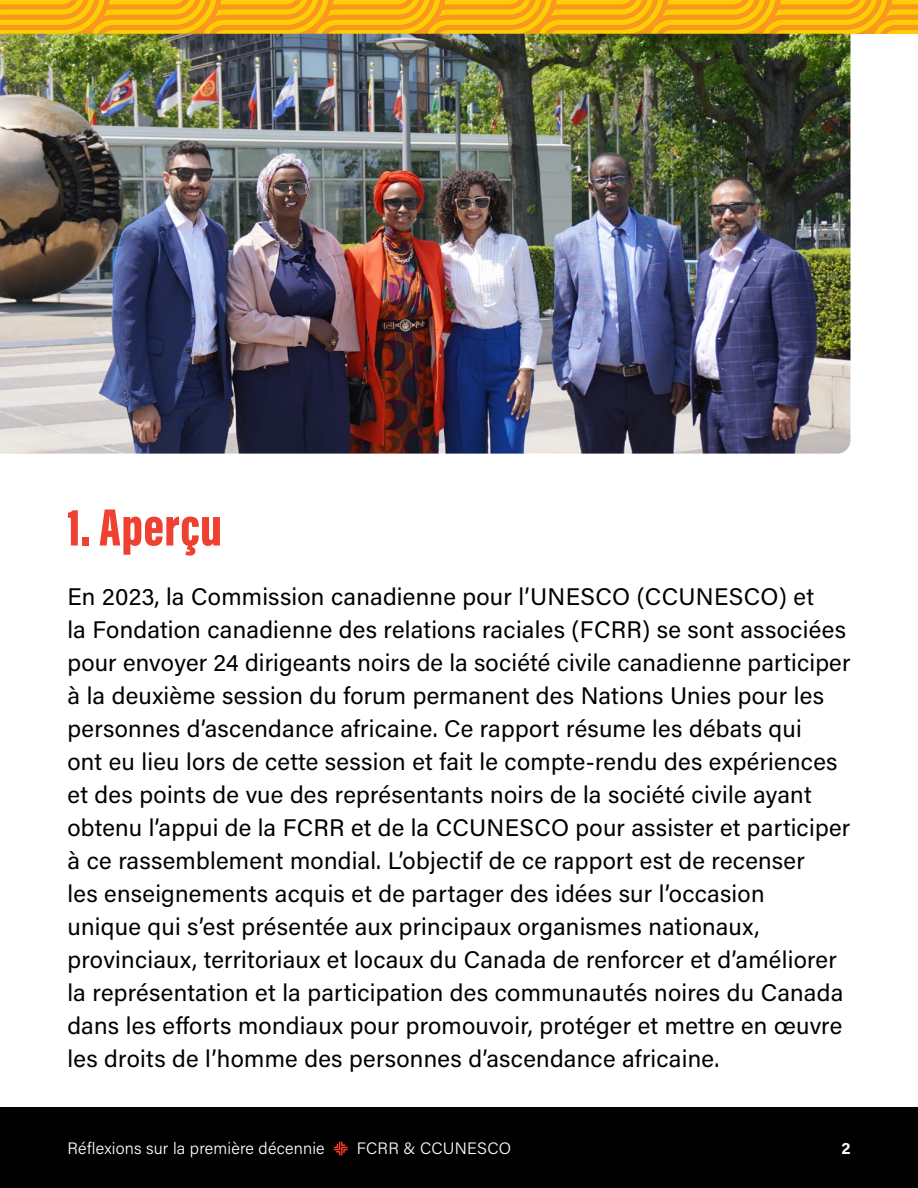
<style>
.page{position:relative;width:918px;height:1188px;background:#fff}
.page>*{position:absolute;margin:0;border:0;box-sizing:border-box;transform-origin:0 0}
.t1{font:900 54px "Acumin Pro Extra Cond";letter-spacing:.015em;color:#ef4131}
.t2{font:24px/33px "Acumin Pro";letter-spacing:.01em;color:#000}
.t3{font:300 16.5px "Acumin Pro";letter-spacing:.01em;color:#fff}
.t4{font:700 16.5px "Acumin Pro";color:#fff}
</style>
<div class="page">
<div style="left:0;top:1107px;width:918px;height:81px;background:#000"></div>
<svg style="left:334px;top:1142px;width:14px;height:14px"></svg>
<svg style="left:0;top:0;width:918px;height:34px;background:#fab310"></svg>
<img style="left:0;top:34px;width:850px;height:420px">
<h1 class="t1" style="left:68px;top:494px;width:156px">1. Aperçu</h1>
<p class="t2" style="left:68px;top:579px;width:784px">En 2023, la Commission canadienne pour l’UNESCO (CCUNESCO) et<br>la Fondation canadienne des relations raciales (FCRR) se sont associées pour envoyer 24 dirigeants noirs de la société civile canadienne participer à la deuxième session du forum permanent des Nations Unies pour les personnes d’ascendance africaine. Ce rapport résume les débats qui<br>ont eu lieu lors de cette session et fait le compte-rendu des expériences et des points de vue des représentants noirs de la société civile ayant obtenu l’appui de la FCRR et de la CCUNESCO pour assister et participer à ce rassemblement mondial. L’objectif de ce rapport est de recenser<br>les enseignements acquis et de partager des idées sur l’occasion<br>unique qui s’est présentée aux principaux organismes nationaux, provinciaux, territoriaux et locaux du Canada de renforcer et d’améliorer la représentation et la participation des communautés noires du Canada dans les efforts mondiaux pour promouvoir, protéger et mettre en œuvre les droits de l’homme des personnes d’ascendance africaine.</p>
<p class="t3" style="left:68px;top:1137px;width:259px">Réflexions sur la première décennie</p>
<p class="t3" style="left:357px;top:1137px;width:156px">FCRR &amp; CCUNESCO</p>
<p class="t4" style="left:841px;top:1136px;width:11px">2</p>
</div>
